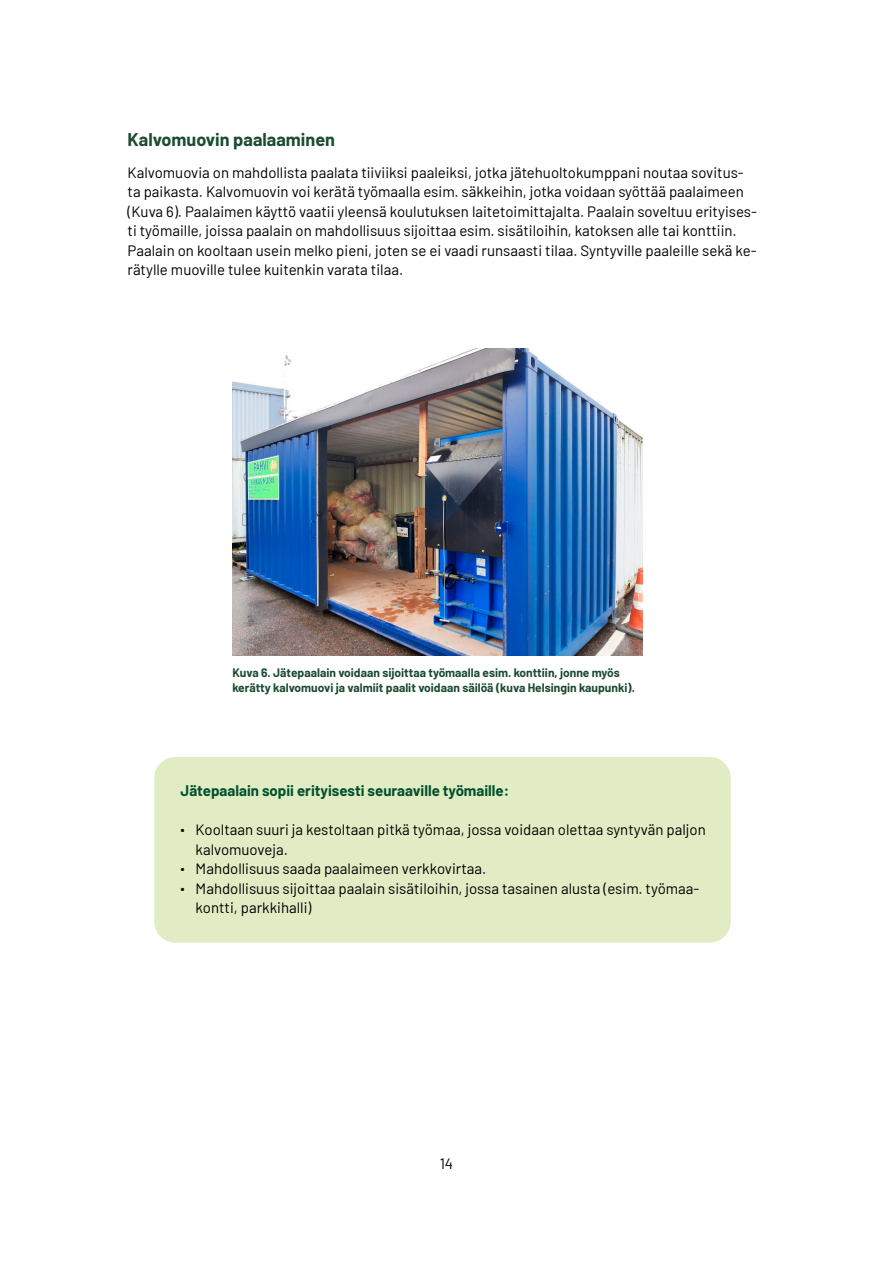
<style>
.page{position:relative;width:893px;height:1263px;background:#fff}
.page>*{position:absolute;margin:0;border:0;box-sizing:border-box;transform-origin:0 0}
.Otsikko2{font:700 18px "Barlow";color:#1b4b30}
.Leipäteksti-ei-sisen{font:15px/19.5px "Barlow";color:#000}
.luettelo{font:15px/19.5px "Barlow";color:#000}
.Leipäteksti-ei-sisen-2{font:700 15px "Barlow";color:#00512d}
.kuvateksti{font:700 12px/14.2px "Barlow";color:#1b4b30}
.s1{font-family:"Myriad Pro";font-weight:300;font-stretch:condensed;font-size:18px}
</style>
<div class="page">
<img style="left:232px;top:348px;width:410px;height:308px">
<div style="left:154px;top:757px;width:577px;height:186px;background:#e1ebc4;border-radius:21px"></div>
<h2 class="Otsikko2" style="left:128px;top:126px;width:209px">Kalvomuovin paalaaminen</h2>
<p class="Leipäteksti-ei-sisen" style="left:128px;top:162px;width:631px">Kalvomuovia on mahdollista paalata tiiviiksi paaleiksi, jotka jätehuoltokumppani noutaa sovitus&shy;ta paikasta. Kalvomuovin voi kerätä työmaalla esim. säkkeihin, jotka voidaan syöttää paalaimeen (Kuva 6). Paalaimen käyttö vaatii yleensä koulutuksen laitetoimittajalta. Paalain soveltuu erityises&shy;ti työmaille, joissa paalain on mahdollisuus sijoittaa esim. sisätiloihin, katoksen alle tai konttiin.<br>Paalain on kooltaan usein melko pieni, joten se ei vaadi runsaasti tilaa. Syntyville paaleille sekä ke&shy;rätylle muoville tulee kuitenkin varata tilaa.</p>
<p class="kuvateksti" style="left:232px;top:665px;width:404px">Kuva 6. Jätepaalain voidaan sijoittaa työmaalla esim. konttiin, jonne myös kerätty kalvomuovi ja valmiit paalit voidaan säilöä (kuva Helsingin kaupunki).</p>
<p class="Leipäteksti-ei-sisen-2" style="left:181px;top:780px;width:330px">Jätepaalain sopii erityisesti seuraaville työmaille:</p>
<p class="luettelo" style="left:196px;top:819px;width:512px;text-indent:-15px"><span class="s1">•</span> Kooltaan suuri ja kestoltaan pitkä työmaa, jossa voidaan olettaa syntyvän paljon kalvomuoveja.</p>
<p class="luettelo" style="left:181px;top:858px;width:307px"><span class="s1">•</span> Mahdollisuus saada paalaimeen verkkovirtaa.</p>
<p class="luettelo" style="left:196px;top:877px;width:505px;text-indent:-15px"><span class="s1">•</span> Mahdollisuus sijoittaa paalain sisätiloihin, jossa tasainen alusta (esim. työmaa&shy;kontti, parkkihalli)</p>
<p class="Leipäteksti-ei-sisen" style="left:440px;top:1153px;width:15px">14</p>
</div>
